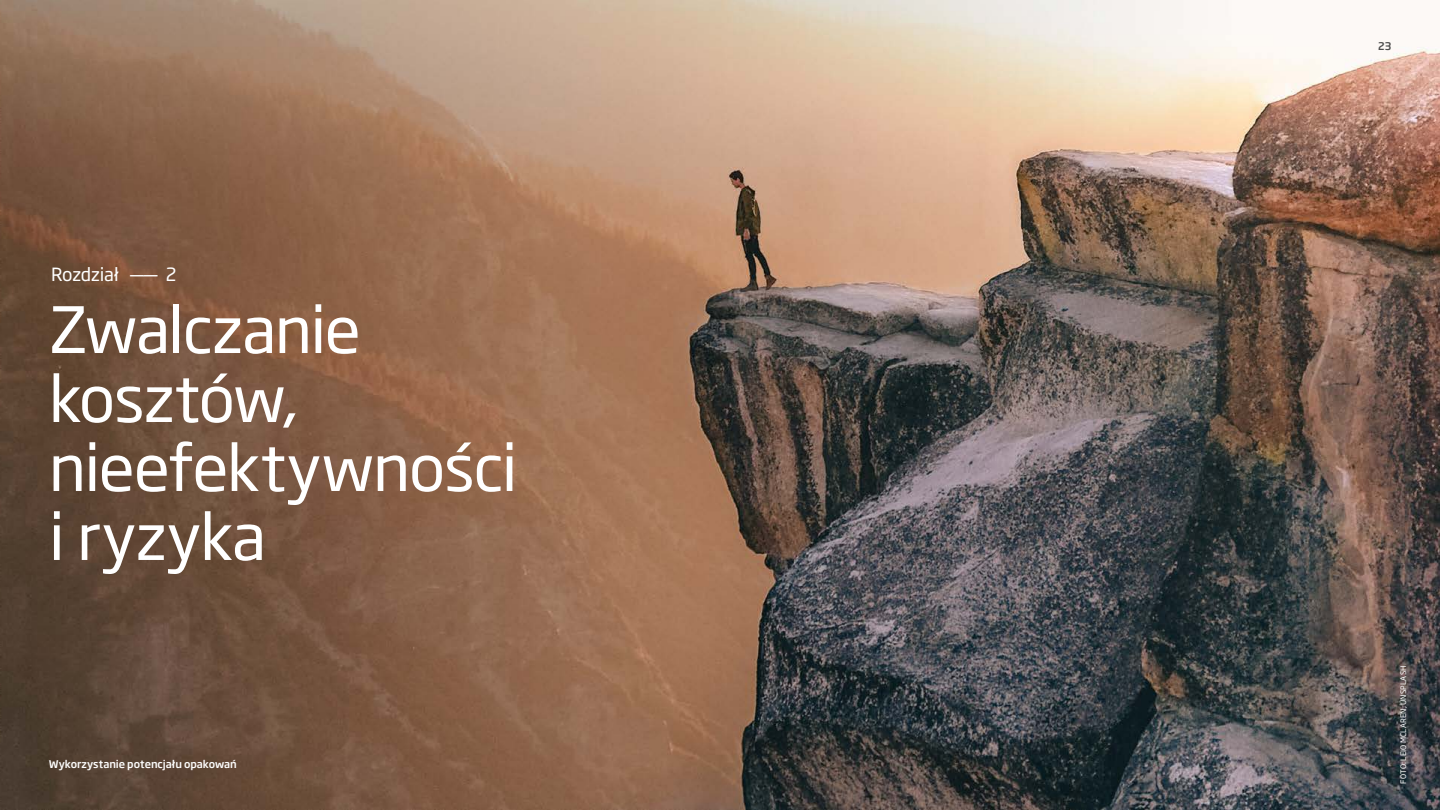
<style>
.page{position:relative;width:1440px;height:810px;background:#fff}
.page>*{position:absolute;margin:0;border:0;box-sizing:border-box;transform-origin:0 0}
.t1{font:63px/69px "Soho Gothic Pro";letter-spacing:-.02em;color:#fff}
.t2{font:18px "Soho Gothic Pro";letter-spacing:-.01em;color:#fff}
.t3{font:500 10.5px "Soho Gothic Pro";letter-spacing:-.005em;color:#fff}
.t4{font:500 10.5px "Soho Gothic Pro";color:#4d4d4d}
.t5{font:7.5px "Soho Gothic Pro";letter-spacing:.015em;color:#fff}
</style>
<div class="page">
<img style="left:0;top:0;width:1440px;height:810px">
<p class="t2" style="left:51px;top:261px;width:127px">Rozdział -- 2</p>
<p class="t1" style="left:49px;top:292px;width:470px">Zwalczanie kosztów, nieefektywności i ryzyka</p>
<p class="t3" style="left:49px;top:756px;width:190px">Wykorzystanie potencjału opakowań</p>
<p class="t4" style="left:1378px;top:37px;width:14px">23</p>
<p class="t5" style="left:1398px;top:784px;width:119px;rotate:-90deg">FOTO: LEIO MCLAREN, UNSPLASH</p>
</div>
